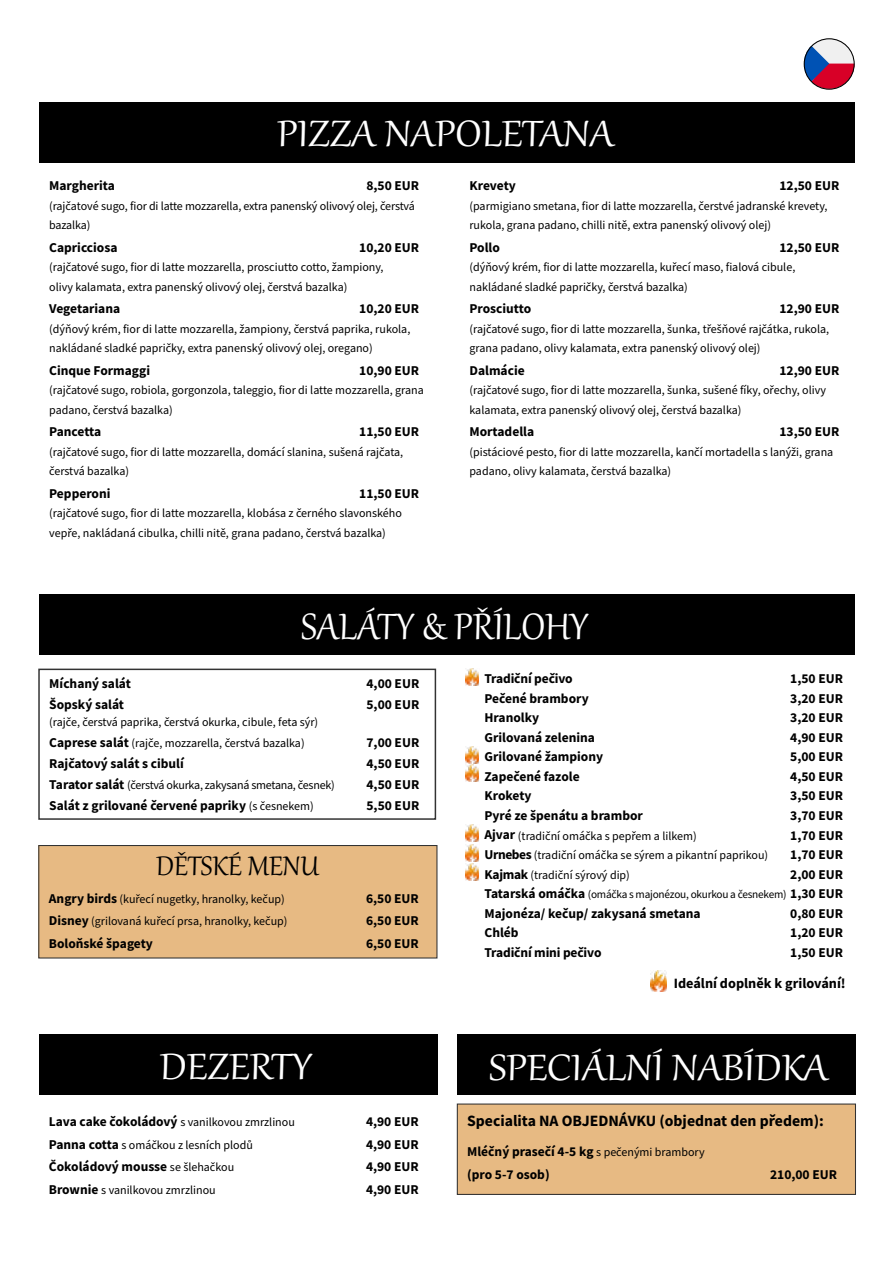
<style>
.page{position:relative;width:893px;height:1263px;background:#fff}
.page>*{position:absolute;margin:0;border:0;box-sizing:border-box;transform-origin:0 0}
.t1{font:45px "Gabriola";color:#fff;scale:1.1 1}
.t2{font:45px "Gabriola";color:#fff}
.t3{font:33px "Gabriola";color:#000}
.t4{font:700 15.75px "Source Sans Pro";color:#000}
.t5{font:700 14.25px "Source Sans Pro";color:#000}
.t6{font:700 13.5px/22.5px "Source Sans Pro";color:#000}
.t7{font:700 13.5px "Source Sans Pro";letter-spacing:-.02em;color:#000}
.t8{font:12px/19.5px "Source Sans Pro";color:#000}
.t9{font:12px "Source Sans Pro";letter-spacing:-.02em;color:#000}
.t10{font:11.25px "Source Sans Pro";letter-spacing:-.02em;color:#000}
.s1{font-weight:700;font-size:13.5px}
.s2{font-weight:400;font-size:12px}
</style>
<div class="page">
<div style="left:39px;top:102px;width:816px;height:61px;background:#000"></div>
<div style="left:39px;top:594px;width:816px;height:61px;background:#000"></div>
<div style="left:39px;top:845px;width:398px;height:113px;background:#e7ba83"></div>
<div style="left:38px;top:845px;width:399px;height:113px;border:1px solid #000"></div>
<div style="left:38px;top:669px;width:398px;height:151px;border:2px solid #000"></div>
<svg style="left:652px;top:991px;width:14px;height:1px"></svg>
<img style="left:650px;top:970px;width:17px;height:21px">
<svg style="left:465px;top:668px;width:9px;height:18px"></svg>
<img style="left:466px;top:669px;width:13px;height:17px">
<svg style="left:465px;top:746px;width:9px;height:18px"></svg>
<img style="left:466px;top:747px;width:13px;height:17px">
<svg style="left:465px;top:764px;width:14px;height:18px"></svg>
<svg style="left:465px;top:850px;width:14px;height:12px"></svg>
<img style="left:466px;top:844px;width:13px;height:17px">
<svg style="left:465px;top:863px;width:9px;height:18px"></svg>
<img style="left:466px;top:864px;width:13px;height:17px">
<svg style="left:465px;top:824px;width:9px;height:18px"></svg>
<img style="left:466px;top:825px;width:13px;height:17px">
<div style="left:39px;top:1034px;width:398px;height:61px;background:#000"></div>
<div style="left:457px;top:1104px;width:398px;height:90px;background:#e7ba83"></div>
<div style="left:457px;top:1103px;width:399px;height:92px;border:1px solid #000"></div>
<div style="left:457px;top:1034px;width:399px;height:61px;background:#000"></div>
<svg style="left:804px;top:38px;width:50px;height:51px"></svg>
<svg style="left:804px;top:46px;width:49px;height:43px"></svg>
<div style="left:804px;top:38px;width:51px;height:52px;border:1px solid #000;border-radius:50%"></div>
<h1 class="t1" style="left:277px;top:104px;width:308px">PIZZA NAPOLETANA</h1>
<p class="t6" style="left:49px;top:174px;width:67px">Margherita</p>
<p class="t6" style="left:366px;top:174px;width:54px">8,50 EUR</p>
<p class="t8" style="left:49px;top:196px;width:367px">(rajčatové sugo, fior di latte mozzarella, extra panenský olivový olej, čerstvá bazalka)</p>
<p class="t6" style="left:49px;top:236px;width:70px">Capricciosa</p>
<p class="t6" style="left:359px;top:236px;width:61px">10,20 EUR</p>
<p class="t8" style="left:49px;top:258px;width:336px">(rajčatové sugo, fior di latte mozzarella, prosciutto cotto, žampiony, olivy kalamata, extra panenský olivový olej, čerstvá bazalka)</p>
<p class="t6" style="left:49px;top:297px;width:72px">Vegetariana</p>
<p class="t6" style="left:359px;top:297px;width:61px">10,20 EUR</p>
<p class="t8" style="left:49px;top:319px;width:363px">(dýňový krém, fior di latte mozzarella, žampiony, čerstvá paprika, rukola, nakládané sladké papričky, extra panenský olivový olej, oregano)</p>
<p class="t6" style="left:49px;top:359px;width:102px">Cinque Formaggi</p>
<p class="t6" style="left:359px;top:359px;width:61px">10,90 EUR</p>
<p class="t8" style="left:49px;top:381px;width:376px">(rajčatové sugo, robiola, gorgonzola, taleggio, fior di latte mozzarella, grana padano, čerstvá bazalka)</p>
<p class="t7" style="left:49px;top:422px;width:54px">Pancetta</p>
<p class="t6" style="left:359px;top:420px;width:61px">11,50 EUR</p>
<p class="t8" style="left:49px;top:442px;width:356px">(rajčatové sugo, fior di latte mozzarella, domácí slanina, sušená rajčata, čerstvá bazalka)</p>
<p class="t6" style="left:49px;top:482px;width:63px">Pepperoni</p>
<p class="t6" style="left:359px;top:482px;width:61px">11,50 EUR</p>
<p class="t8" style="left:49px;top:504px;width:354px">(rajčatové sugo, fior di latte mozzarella, klobása z černého slavonského vepře, nakládaná cibulka, chilli nitě, grana padano, čerstvá bazalka)</p>
<p class="t6" style="left:469px;top:174px;width:48px">Krevety</p>
<p class="t6" style="left:779px;top:174px;width:61px">12,50 EUR</p>
<p class="t8" style="left:469px;top:196px;width:360px">(parmigiano smetana, fior di latte mozzarella, čerstvé jadranské krevety, rukola, grana padano, chilli nitě, extra panenský olivový olej)</p>
<p class="t6" style="left:469px;top:236px;width:32px">Pollo</p>
<p class="t6" style="left:779px;top:236px;width:61px">12,50 EUR</p>
<p class="t8" style="left:469px;top:258px;width:327px">(dýňový krém, fior di latte mozzarella, kuřecí maso, fialová cibule, nakládané sladké papričky, čerstvá bazalka)</p>
<p class="t6" style="left:469px;top:297px;width:63px">Prosciutto</p>
<p class="t6" style="left:779px;top:297px;width:61px">12,90 EUR</p>
<p class="t8" style="left:469px;top:319px;width:361px">(rajčatové sugo, fior di latte mozzarella, šunka, třešňové rajčátka, rukola, grana padano, olivy kalamata, extra panenský olivový olej)</p>
<p class="t6" style="left:469px;top:359px;width:57px">Dalmácie</p>
<p class="t6" style="left:779px;top:359px;width:61px">12,90 EUR</p>
<p class="t8" style="left:469px;top:381px;width:358px">(rajčatové sugo, fior di latte mozzarella, šunka, sušené fíky, ořechy, olivy kalamata, extra panenský olivový olej, čerstvá bazalka)</p>
<p class="t6" style="left:469px;top:420px;width:66px">Mortadella</p>
<p class="t6" style="left:779px;top:420px;width:61px">13,50 EUR</p>
<p class="t8" style="left:469px;top:442px;width:365px">(pistáciové pesto, fior di latte mozzarella, kančí mortadella s lanýži, grana padano, olivy kalamata, čerstvá bazalka)</p>
<h1 class="t2" style="left:301px;top:597px;width:289px">SALÁTY &amp; PŘÍLOHY</h1>
<p class="t6" style="left:49px;top:672px;width:83px">Míchaný salát</p>
<p class="t6" style="left:366px;top:672px;width:54px">4,00 EUR</p>
<p class="t6" style="left:49px;top:693px;width:76px">Šopský salát</p>
<p class="t6" style="left:366px;top:693px;width:54px">5,00 EUR</p>
<p class="t8" style="left:49px;top:712px;width:270px;line-height:21px">(rajče, čerstvá paprika, čerstvá okurka, cibule, feta sýr)<br><span class="s1">Caprese salát</span> (rajče, mozzarella, čerstvá bazalka)</p>
<p class="t6" style="left:366px;top:731px;width:54px">7,00 EUR</p>
<p class="t6" style="left:49px;top:752px;width:136px">Rajčatový salát s cibulí</p>
<p class="t6" style="left:366px;top:752px;width:54px">4,50 EUR</p>
<p class="t9" style="left:49px;top:777px;width:287px"><span class="s1">Tarator salát</span> (čerstvá okurka, zakysaná smetana, česnek)</p>
<p class="t6" style="left:366px;top:773px;width:54px">4,50 EUR</p>
<p class="t6" style="left:49px;top:794px;width:266px">Salát z grilované červené papriky <span class="s2">(s česnekem)</span></p>
<p class="t6" style="left:366px;top:794px;width:54px">5,50 EUR</p>
<h2 class="t3" style="left:156px;top:844px;width:164px">DĚTSKÉ MENU</h2>
<p class="t8" style="left:49px;top:889px;width:238px"><span class="s1">Angry birds</span> (kuřecí nugetky, hranolky, kečup)</p>
<p class="t6" style="left:366px;top:887px;width:54px">6,50 EUR</p>
<p class="t8" style="left:49px;top:912px;width:240px"><span class="s1">Disney</span> (grilovaná kuřecí prsa, hranolky, kečup)</p>
<p class="t6" style="left:366px;top:909px;width:54px">6,50 EUR</p>
<p class="t6" style="left:49px;top:932px;width:106px">Boloňské špagety</p>
<p class="t6" style="left:366px;top:932px;width:54px">6,50 EUR</p>
<h1 class="t1" style="left:160px;top:1037px;width:140px">DEZERTY</h1>
<p class="t8" style="left:49px;top:1113px;width:248px"><span class="s1">Lava cake čokoládový</span> s vanilkovou zmrzlinou</p>
<p class="t6" style="left:366px;top:1110px;width:54px">4,90 EUR</p>
<p class="t8" style="left:49px;top:1135px;width:206px"><span class="s1">Panna cotta</span> s omáčkou z lesních plodů</p>
<p class="t6" style="left:366px;top:1133px;width:54px">4,90 EUR</p>
<p class="t6" style="left:49px;top:1155px;width:187px">Čokoládový mousse <span class="s2">se šlehačkou</span></p>
<p class="t6" style="left:366px;top:1155px;width:54px">4,90 EUR</p>
<p class="t8" style="left:49px;top:1180px;width:168px"><span class="s1">Brownie</span> s vanilkovou zmrzlinou</p>
<p class="t6" style="left:366px;top:1178px;width:54px">4,90 EUR</p>
<p class="t6" style="left:484px;top:667px;width:90px">Tradiční pečivo</p>
<p class="t6" style="left:790px;top:667px;width:54px">1,50 EUR</p>
<p class="t6" style="left:484px;top:687px;width:106px">Pečené brambory</p>
<p class="t6" style="left:790px;top:687px;width:54px">3,20 EUR</p>
<p class="t6" style="left:484px;top:706px;width:56px">Hranolky</p>
<p class="t6" style="left:790px;top:706px;width:54px">3,20 EUR</p>
<p class="t6" style="left:484px;top:726px;width:112px">Grilovaná zelenina</p>
<p class="t6" style="left:790px;top:726px;width:54px">4,90 EUR</p>
<p class="t6" style="left:484px;top:745px;width:120px">Grilované žampiony</p>
<p class="t6" style="left:790px;top:745px;width:54px">5,00 EUR</p>
<p class="t6" style="left:484px;top:765px;width:97px">Zapečené fazole</p>
<p class="t6" style="left:790px;top:765px;width:54px">4,50 EUR</p>
<p class="t6" style="left:484px;top:784px;width:49px">Krokety</p>
<p class="t6" style="left:790px;top:784px;width:54px">3,50 EUR</p>
<p class="t6" style="left:484px;top:804px;width:160px">Pyré ze špenátu a brambor</p>
<p class="t6" style="left:790px;top:804px;width:54px">3,70 EUR</p>
<p class="t8" style="left:484px;top:826px;width:214px"><span class="s1">Ajvar</span> (tradiční omáčka s pepřem a lilkem)</p>
<p class="t6" style="left:790px;top:823px;width:54px">1,70 EUR</p>
<p class="t8" style="left:484px;top:846px;width:285px"><span class="s1">Urnebes</span> (tradiční omáčka se sýrem a pikantní paprikou)</p>
<p class="t6" style="left:790px;top:843px;width:54px">1,70 EUR</p>
<p class="t8" style="left:484px;top:865px;width:147px"><span class="s1">Kajmak</span> (tradiční sýrový dip)</p>
<p class="t6" style="left:790px;top:862px;width:54px">2,00 EUR</p>
<p class="t10" style="left:484px;top:887px;width:360px"><span class="s1">Tatarská omáčka</span> (omáčka s majonézou, okurkou a česnekem) <span class="s1">1,30 EUR</span></p>
<p class="t6" style="left:484px;top:901px;width:218px">Majonéza/ kečup/ zakysaná smetana</p>
<p class="t6" style="left:790px;top:901px;width:54px">0,80 EUR</p>
<p class="t6" style="left:484px;top:921px;width:36px">Chléb</p>
<p class="t6" style="left:790px;top:921px;width:54px">1,20 EUR</p>
<p class="t6" style="left:484px;top:940px;width:119px">Tradiční mini pečivo</p>
<p class="t6" style="left:790px;top:940px;width:54px">1,50 EUR</p>
<p class="t5" style="left:674px;top:973px;width:174px">Ideální doplněk k grilování!</p>
<h1 class="t1" style="left:489px;top:1038px;width:310px">SPECIÁLNÍ NABÍDKA</h1>
<h3 class="t4" style="left:467px;top:1110px;width:358px">Specialita NA OBJEDNÁVKU (objednat den předem):</h3>
<p class="t6" style="left:467px;top:1140px;width:239px">Mléčný prasečí 4-5 kg <span class="s2">s pečenými brambory </span>(pro 5-7 osob)</p>
<p class="t6" style="left:770px;top:1163px;width:69px">210,00 EUR</p>
</div>
